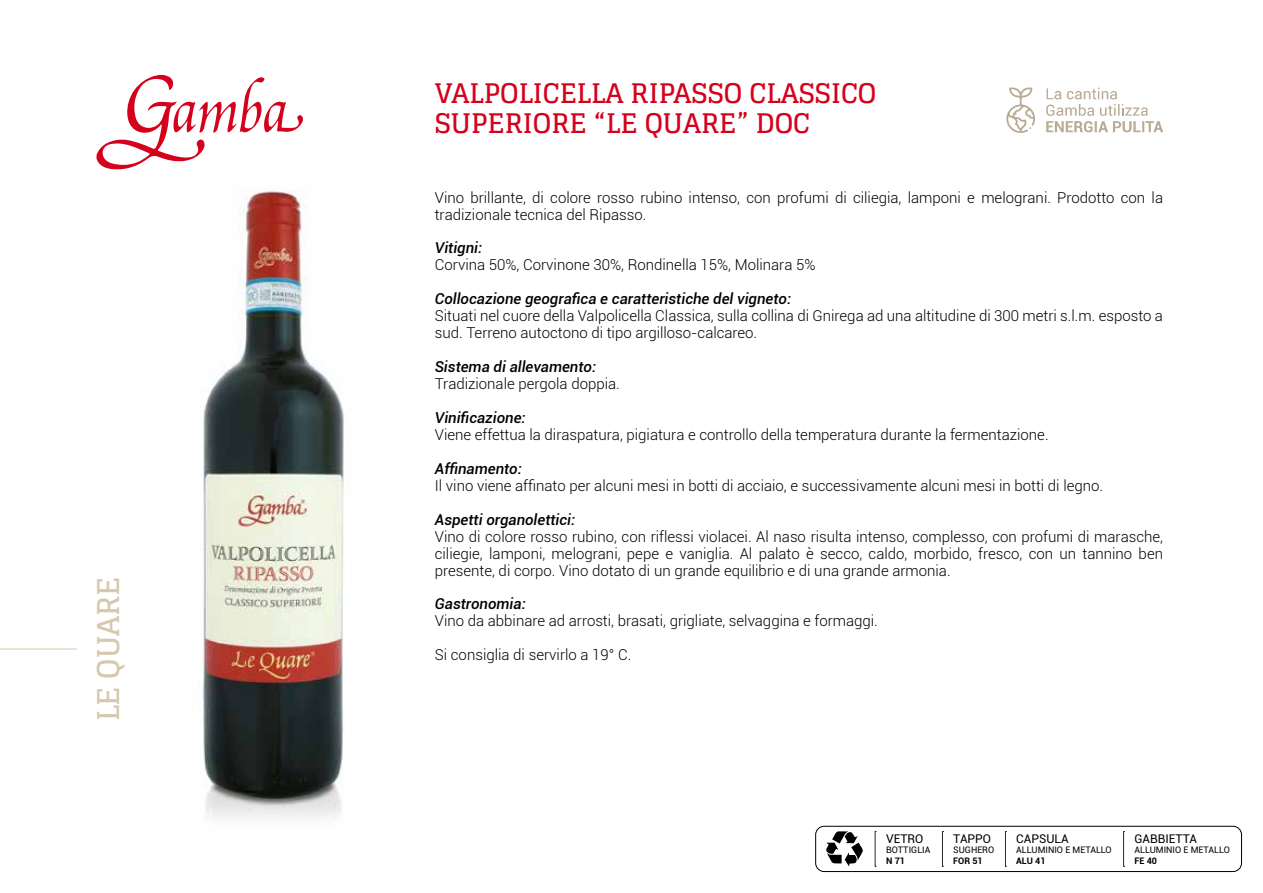
<style>
.page{position:relative;width:1263px;height:893px;background:#fff}
.page>*{position:absolute;margin:0;border:0;box-sizing:border-box;transform-origin:0 0}
.t1{font:700 30px "Glegoo";color:#d6c8ae}
.t2{font:700 27px/30px "Glegoo";color:#d5001b}
.t3{font:300 15px/17px "Roboto";color:#000}
.t4{font:italic 500 15px "Roboto";color:#000}
.t5{font:12px "Roboto";color:#000}
.t6{font:9px "Roboto";color:#000}
.t7{font:700 9px "Roboto";color:#000}
</style>
<div class="page">
<img style="left:202px;top:189px;width:142px;height:628px">
<hr style="left:0;top:649px;width:77px;height:1px;background:#d6c8ae">
<svg style="left:1006px;top:88px;width:29px;height:45px"></svg>
<svg style="left:1046px;top:88px;width:117px;height:44px"></svg>
<svg style="left:97px;top:75px;width:206px;height:95px"></svg>
<div style="left:815px;top:826px;width:427px;height:46px;border:1px solid #000;border-radius:9px"></div>
<svg style="left:826px;top:831px;width:37px;height:35px"></svg>
<svg style="left:875px;top:831px;width:1px;height:36px"></svg>
<svg style="left:942px;top:831px;width:1px;height:36px"></svg>
<svg style="left:1005px;top:831px;width:1px;height:36px"></svg>
<svg style="left:1123px;top:831px;width:1px;height:36px"></svg>
<h1 class="t1" style="left:91px;top:721px;width:146px;rotate:-90deg">LE QUARE</h1>
<h2 class="t2" style="left:435px;top:79px;width:443px">VALPOLICELLA RIPASSO CLASSICO<br>SUPERIORE “LE QUARE” DOC</h2>
<p class="t3" style="left:435px;top:188px;width:730px">Vino brillante, di colore rosso rubino intenso, con profumi di ciliegia, lamponi e melograni. Prodotto con la tradizionale tecnica del Ripasso.</p>
<p class="t4" style="left:435px;top:238px;width:49px">Vitigni:</p>
<p class="t3" style="left:435px;top:256px;width:382px">Corvina 50%, Corvinone 30%, Rondinella 15%, Molinara 5%</p>
<p class="t4" style="left:435px;top:288px;width:358px">Collocazione geografica e caratteristiche del vigneto:</p>
<p class="t3" style="left:435px;top:307px;width:730px">Situati nel cuore della Valpolicella Classica, sulla collina di Gnirega ad una altitudine di 300 metri s.l.m. esposto a sud. Terreno autoctono di tipo argilloso-calcareo.</p>
<p class="t4" style="left:435px;top:356px;width:163px">Sistema di allevamento:</p>
<p class="t3" style="left:435px;top:375px;width:186px">Tradizionale pergola doppia.</p>
<p class="t4" style="left:435px;top:407px;width:92px">Vinificazione:</p>
<p class="t3" style="left:435px;top:426px;width:615px">Viene effettua la diraspatura, pigiatura e controllo della temperatura durante la fermentazione.</p>
<p class="t4" style="left:435px;top:458px;width:88px">Affinamento:</p>
<p class="t3" style="left:435px;top:476px;width:670px">Il vino viene affinato per alcuni mesi in botti di acciaio, e successivamente alcuni mesi in botti di legno.</p>
<p class="t4" style="left:435px;top:509px;width:142px">Aspetti organolettici:</p>
<p class="t3" style="left:435px;top:527px;width:730px;text-align:justify">Vino di colore rosso rubino, con riflessi violacei. Al naso risulta intenso, complesso, con profumi di marasche, ciliegie, lamponi, melograni, pepe e vaniglia. Al palato è secco, caldo, morbido, fresco, con un tannino ben presente, di corpo. Vino dotato di un grande equilibrio e di una grande armonia.</p>
<p class="t4" style="left:435px;top:594px;width:92px">Gastronomia:</p>
<p class="t3" style="left:435px;top:612px;width:445px">Vino da abbinare ad arrosti, brasati, grigliate, selvaggina e formaggi.</p>
<p class="t3" style="left:435px;top:646px;width:198px">Si consiglia di servirlo a 19° C.</p>
<p class="t5" style="left:886px;top:830px;width:39px">VETRO</p>
<p class="t6" style="left:886px;top:844px;width:46px">BOTTIGLIA</p>
<p class="t7" style="left:886px;top:854px;width:20px">N 71</p>
<p class="t5" style="left:953px;top:830px;width:39px">TAPPO</p>
<p class="t6" style="left:953px;top:844px;width:42px">SUGHERO</p>
<p class="t7" style="left:953px;top:854px;width:31px">FOR 51</p>
<p class="t5" style="left:1016px;top:830px;width:54px">CAPSULA</p>
<p class="t6" style="left:1016px;top:844px;width:97px">ALLUMINIO E METALLO</p>
<p class="t7" style="left:1016px;top:854px;width:31px">ALU 41</p>
<p class="t5" style="left:1134px;top:830px;width:64px">GABBIETTA</p>
<p class="t6" style="left:1134px;top:844px;width:97px">ALLUMINIO E METALLO</p>
<p class="t7" style="left:1134px;top:854px;width:24px">FE 40</p>
</div>
